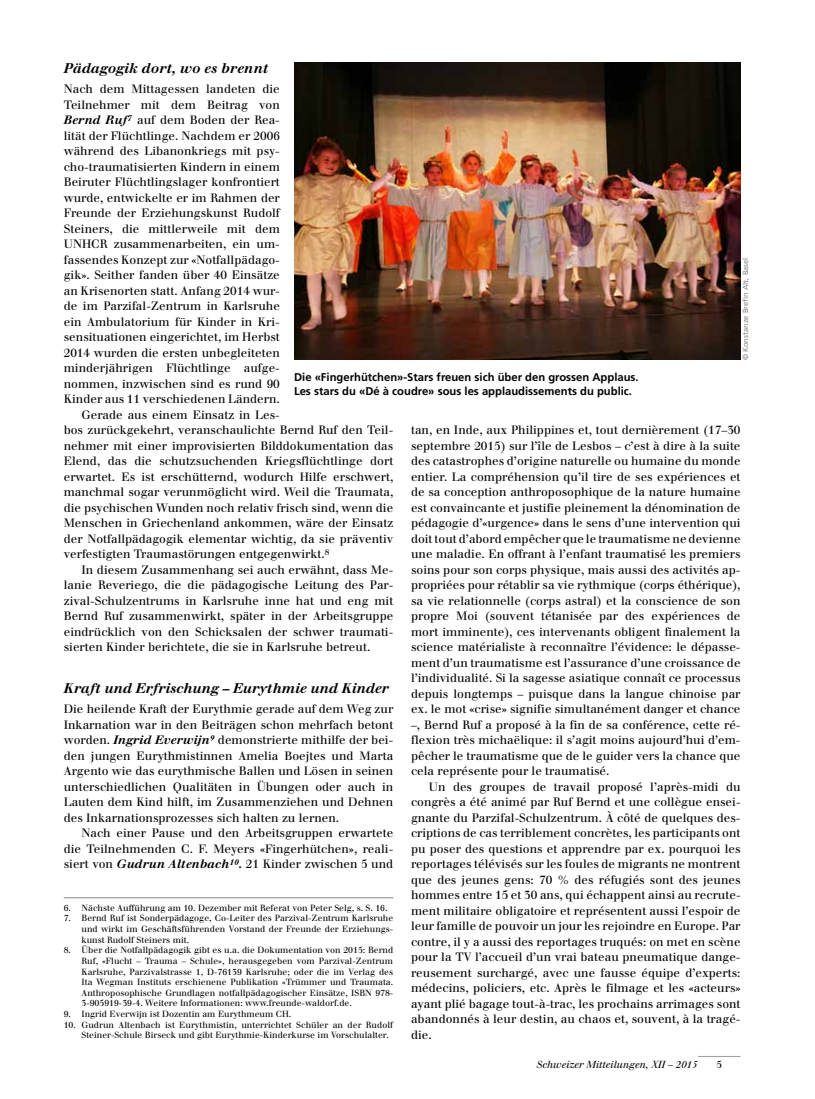
<style>
.page{position:relative;width:815px;height:1099px;background:#fff}
.page>*{position:absolute;margin:0;border:0;box-sizing:border-box;transform-origin:0 0}
.t1{font:italic 700 13.75px "Walbaum";letter-spacing:-.01em;color:#000}
.t2{font:11.88px/15.5px "Walbaum";color:#000;text-align:justify}
.t3{font:700 11.25px/13.6px "Frutiger";color:#000}
.t4{font:italic 10px "Walbaum";color:#000}
.t5{font:10px "Walbaum";color:#000}
.t6{font:8.75px/10.6px "Walbaum";color:#000;text-align:justify}
.t7{font:7.5px "Frutiger";color:#87888a}
.s1{font-weight:700;font-style:italic}
</style>
<div class="page">
<hr style="left:698px;top:1055px;width:43px;height:1px;background:#9c9e9f">
<hr style="left:64px;top:897px;width:329px;height:1px;background:#9c9e9f">
<img style="left:294px;top:62px;width:447px;height:298px">
<p class="t1" style="left:64px;top:60px;width:206px">Pädagogik dort, wo es brennt</p>
<p class="t2" style="left:64px;top:81px;width:218px">Nach dem Mittagessen landeten die</p>
<p class="t2" style="left:64px;top:97px;width:218px">Teilnehmer mit dem Beitrag von</p>
<p class="t2" style="left:64px;top:112px;width:218px"><span class="s1">Bernd Ruf</span><sup>7</sup> auf dem Boden der Rea-</p>
<p class="t2" style="left:64px;top:128px;width:218px">lität der Flüchtlinge. Nachdem er 2006</p>
<p class="t2" style="left:64px;top:143px;width:218px">während des Libanonkriegs mit psy-</p>
<p class="t2" style="left:64px;top:159px;width:218px">cho-traumatisierten Kindern in einem</p>
<p class="t2" style="left:64px;top:174px;width:218px">Beiruter Flüchtlingslager konfrontiert</p>
<p class="t2" style="left:64px;top:190px;width:218px">wurde, entwickelte er im Rahmen der</p>
<p class="t2" style="left:64px;top:205px;width:218px">Freunde der Erziehungskunst Rudolf</p>
<p class="t2" style="left:64px;top:221px;width:218px">Steiners, die mittlerweile mit dem</p>
<p class="t2" style="left:64px;top:236px;width:218px">UNHCR zusammenarbeiten, ein um-</p>
<p class="t2" style="left:64px;top:252px;width:218px">fassendes Konzept zur «Notfallpädago-</p>
<p class="t2" style="left:64px;top:267px;width:218px">gik». Seither fanden über 40 Einsätze</p>
<p class="t2" style="left:64px;top:283px;width:218px">an Krisenorten statt. Anfang 2014 wur-</p>
<p class="t2" style="left:64px;top:298px;width:218px">de im Parzifal-Zentrum in Karlsruhe</p>
<p class="t2" style="left:64px;top:314px;width:218px">ein Ambulatorium für Kinder in Kri-</p>
<p class="t2" style="left:64px;top:329px;width:218px">sensituationen eingerichtet, im Herbst</p>
<p class="t2" style="left:64px;top:345px;width:218px">2014 wurden die ersten unbegleiteten</p>
<p class="t2" style="left:64px;top:360px;width:218px">minderjährigen Flüchtlinge aufge-</p>
<p class="t2" style="left:64px;top:376px;width:218px">nommen, inzwischen sind es rund 90</p>
<p class="t2" style="left:64px;top:391px;width:218px">Kinder aus 11 verschiedenen Ländern.</p>
<p class="t2" style="left:81px;top:407px;width:200px">Gerade aus einem Einsatz in Les-</p>
<p class="t2" style="left:64px;top:422px;width:331px">bos zurückgekehrt, veranschaulichte Bernd Ruf den Teil-</p>
<p class="t2" style="left:64px;top:438px;width:331px">nehmer mit einer improvisierten Bilddokumentation das</p>
<p class="t2" style="left:64px;top:453px;width:331px">Elend, das die schutzsuchenden Kriegsflüchtlinge dort</p>
<p class="t2" style="left:64px;top:469px;width:331px">erwartet. Es ist erschütternd, wodurch Hilfe erschwert,</p>
<p class="t2" style="left:64px;top:484px;width:331px">manchmal sogar verunmöglicht wird. Weil die Traumata,</p>
<p class="t2" style="left:64px;top:500px;width:331px">die psychischen Wunden noch relativ frisch sind, wenn die</p>
<p class="t2" style="left:64px;top:515px;width:331px">Menschen in Griechenland ankommen, wäre der Einsatz</p>
<p class="t2" style="left:64px;top:531px;width:331px">der Notfallpädagogik elementar wichtig, da sie präventiv</p>
<p class="t2" style="left:64px;top:546px;width:267px">verfestigten Traumastörungen entgegenwirkt.<sup>8</sup></p>
<p class="t2" style="left:81px;top:562px;width:313px">In diesem Zusammenhang sei auch erwähnt, dass Me-</p>
<p class="t2" style="left:64px;top:577px;width:331px">lanie Reveriego, die die pädagogische Leitung des Par-</p>
<p class="t2" style="left:64px;top:593px;width:331px">zival-Schulzentrums in Karlsruhe inne hat und eng mit</p>
<p class="t2" style="left:64px;top:608px;width:331px">Bernd Ruf zusammenwirkt, später in der Arbeitsgruppe</p>
<p class="t2" style="left:64px;top:624px;width:331px">eindrücklich von den Schicksalen der schwer traumati-</p>
<p class="t2" style="left:64px;top:639px;width:308px">sierten Kinder berichtete, die sie in Karlsruhe betreut.</p>
<p class="t1" style="left:64px;top:679px;width:327px">Kraft und Erfrischung – Eurythmie und Kinder</p>
<p class="t2" style="left:64px;top:701px;width:331px">Die heilende Kraft der Eurythmie gerade auf dem Weg zur Inkarnation war in den Beiträgen schon mehrfach betont worden. <span class="s1">Ingrid Everwijn</span><sup>9</sup> demonstrierte mithilfe der bei&shy;den jungen Eurythmistinnen Amelia Boejtes und Marta Argento wie das eurythmische Ballen und Lösen in seinen unterschiedlichen Qualitäten in Übungen oder auch in Lauten dem Kind hilft, im Zusammenziehen und Dehnen des Inkarnationsprozesses sich halten zu lernen.</p>
<p class="t2" style="left:64px;top:825px;width:331px;text-indent:18px">Nach einer Pause und den Arbeitsgruppen erwartete die Teilnehmenden C. F. Meyers «Fingerhütchen», reali&shy;siert von <span class="s1">Gudrun Altenbach</span><sup>10</sup><span class="s1">.</span> 21 Kinder zwischen 5 und</p>
<p class="t7" style="left:741px;top:360px;width:104px;rotate:-90deg">© Konstanze Brefin Alt, Basel</p>
<p class="t3" style="left:294px;top:370px;width:346px">Die «Fingerhütchen»-Stars freuen sich über den grossen Applaus.<br>Les stars du «Dé à coudre» sous les applaudissements du public.</p>
<p class="t2" style="left:411px;top:422px;width:331px">tan, en Inde, aux Philippines et, tout dernièrement (17–30 septembre 2015) sur l’île de Lesbos – c’est à dire à la suite des catastrophes d’origine naturelle ou humaine du monde entier. La compréhension qu’il tire de ses expériences et de sa conception anthroposophique de la nature humaine est convaincante et justifie pleinement la dénomination de pédagogie d’«urgence» dans le sens d’une intervention qui doit tout d’abord empêcher que le traumatisme ne devienne une maladie. En offrant à l’enfant traumatisé les premiers soins pour son corps physique, mais aussi des activités ap&shy;propriées pour rétablir sa vie rythmique (corps éthérique), sa vie relationnelle (corps astral) et la conscience de son propre Moi (souvent tétanisée par des expériences de mort imminente), ces intervenants obligent finalement la science matérialiste à reconnaître l’évidence: le dépasse&shy;ment d’un traumatisme est l’assurance d’une croissance de l’individualité. Si la sagesse asiatique connaît ce processus depuis longtemps – puisque dans la langue chinoise par ex. le mot «crise» signifie simultanément danger et chance –, Bernd Ruf a proposé à la fin de sa conférence, cette ré&shy;flexion très michaëlique: il s’agit moins aujourd’hui d’em&shy;pêcher le traumatisme que de le guider vers la chance que cela représente pour le traumatisé.</p>
<p class="t2" style="left:411px;top:779px;width:331px;text-indent:18px">Un des groupes de travail proposé l’après-midi du congrès a été animé par Ruf Bernd et une collègue ensei&shy;gnante du Parzifal-Schulzentrum. À côté de quelques des&shy;criptions de cas terriblement concrètes, les participants ont pu poser des questions et apprendre par ex. pourquoi les reportages télévisés sur les foules de migrants ne montrent que des jeunes gens: 70 % des réfugiés sont des jeunes hommes entre 15 et 30 ans, qui échappent ainsi au recrute&shy;ment militaire obligatoire et représentent aussi l’espoir de leur famille de pouvoir un jour les rejoindre en Europe. Par contre, il y a aussi des reportages truqués: on met en scène pour la TV l’accueil d’un vrai bateau pneumatique dange&shy;reusement surchargé, avec une fausse équipe d’experts: médecins, policiers, etc. Après le filmage et les «acteurs» ayant plié bagage tout-à-trac, les prochains arrimages sont abandonnés à leur destin, au chaos et, souvent, à la tragé&shy;die.</p>
<p class="t6" style="left:64px;top:902px;width:325px">6. Nächste Aufführung am 10. Dezember mit Referat von Peter Selg, s. S. 16.</p>
<p class="t6" style="left:81px;top:913px;width:313px;text-indent:-18px">7. Bernd Ruf ist Sonderpädagoge, Co-Leiter des Parzival-Zentrum Karlsruhe und wirkt im Geschäftsführenden Vorstand der Freunde der Erziehungs&shy;kunst Rudolf Steiners mit.</p>
<p class="t6" style="left:81px;top:944px;width:313px;text-indent:-18px">8. Über die Notfallpädagogik gibt es u.a. die Dokumentation von 2015: Bernd Ruf, «Flucht – Trauma – Schule», herausgegeben vom Parzival-Zentrum Karlsruhe, Parzivalstrasse 1, D-76139 Karlsruhe; oder die im Verlag des Ita Wegman Instituts erschienene Publikation «Trümmer und Traumata.<br>Anthroposophische Grundlagen notfallpädagogischer Einsätze, ISBN 978- 3-905919-39-4. Weitere Informationen: www.freunde-waldorf.de.</p>
<p class="t6" style="left:64px;top:1008px;width:229px">9. Ingrid Everwijn ist Dozentin am Eurythmeum CH.</p>
<p class="t6" style="left:81px;top:1019px;width:313px;text-indent:-18px">10. Gudrun Altenbach ist Eurythmistin, unterrichtet Schüler an der Rudolf<br>Steiner-Schule Birseck und gibt Eurythmie-Kinderkurse im Vorschulalter.</p>
<p class="t4" style="left:536px;top:1058px;width:163px">Schweizer Mitteilungen, XII – 2015</p>
<p class="t5" style="left:717px;top:1058px;width:7px">5</p>
</div>
